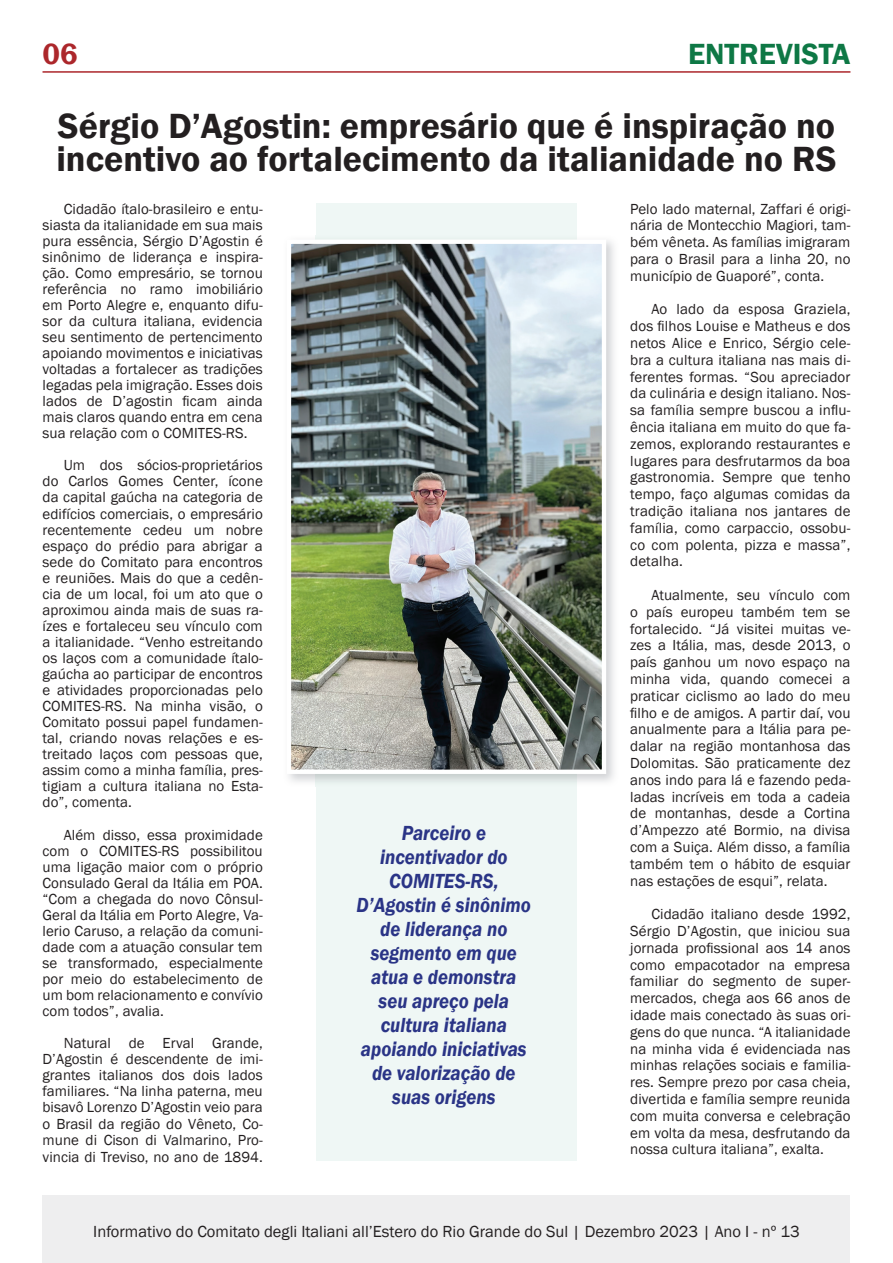
<style>
.page{position:relative;width:893px;height:1263px;background:#fff}
.page>*{position:absolute;margin:0;border:0;box-sizing:border-box;transform-origin:0 0}
.t1{font:600 36px/33px "Franklin Gothic";color:#231f20}
.t2{font:600 30px "Franklin Gothic";color:#0e7845}
.t3{font:600 30px "Franklin Gothic";color:#ac272b}
.t4{font:italic 600 21px/24px "Franklin Gothic";color:#2a3486;text-align:center;scale:.9 1}
.t5{font:16.5px "Franklin Gothic";color:#231f20}
.t6{font:15px/16.8px "Franklin Gothic";letter-spacing:.005em;color:#231f20;text-align:justify}
</style>
<div class="page">
<div style="left:316px;top:203px;width:260px;height:957px;background:#eff7f5"></div>
<div style="left:43px;top:1196px;width:807px;height:67px;background:#eeeeef"></div>
<hr style="left:43px;top:71px;width:807px;height:2px;background:#ac272b">
<img style="left:288px;top:236px;width:326px;height:551px">
<img style="left:292px;top:245px;width:309px;height:524px">
<div style="left:287px;top:240px;width:319px;height:534px;border:4px solid #fff"></div>
<h2 class="t3" style="left:43px;top:35px;width:37px">06</h2>
<h2 class="t2" style="left:688px;top:35px;width:164px">ENTREVISTA</h2>
<h1 class="t1" style="left:56px;top:110px;width:782px">Sérgio D’Agostin: empresário que é inspiração no incentivo ao fortalecimento da italianidade no RS</h1>
<p class="t6" style="left:43px;top:201px;width:222px;line-height:16px;text-indent:21px">Cidadão ítalo-brasileiro e entu&shy;siasta da italianidade em sua mais pura essência, Sérgio D’Agostin é sinônimo de liderança e inspira&shy;ção. Como empresário, se tornou referência no ramo imobiliário em Porto Alegre e, enquanto difu&shy;sor da cultura italiana, evidencia seu sentimento de pertencimento apoiando movimentos e iniciativas voltadas a fortalecer as tradições legadas pela imigração. Esses dois lados de D’agostin ficam ainda mais claros quando entra em cena sua relação com o COMITES-RS.</p>
<p class="t6" style="left:43px;top:458px;width:222px;line-height:16px;text-indent:21px">Um dos sócios-proprietários do Carlos Gomes Center, ícone da capital gaúcha na categoria de edifícios comerciais, o empresário recentemente cedeu um nobre espaço do prédio para abrigar a sede do Comitato para encontros e reuniões. Mais do que a cedên&shy;cia de um local, foi um ato que o aproximou ainda mais de suas ra&shy;ízes e fortaleceu seu vínculo com a italianidade. “Venho estreitando os laços com a comunidade ítalo&shy;gaúcha ao participar de encontros e atividades proporcionadas pelo COMITES-RS. Na minha visão, o Comitato possui papel fundamen&shy;tal, criando novas relações e es&shy;treitado laços com pessoas que, assim como a minha família, pres&shy;tigiam a cultura italiana no Esta&shy;do”, comenta.</p>
<p class="t6" style="left:43px;top:827px;width:222px;line-height:16px;text-indent:21px">Além disso, essa proximidade com o COMITES-RS possibilitou uma ligação maior com o próprio Consulado Geral da Itália em POA. “Com a chegada do novo Cônsul-Geral da Itália em Porto Alegre, Va&shy;lerio Caruso, a relação da comuni&shy;dade com a atuação consular tem se transformado, especialmente por meio do estabelecimento de um bom relacionamento e convívio com todos”, avalia.</p>
<p class="t6" style="left:43px;top:1035px;width:222px;line-height:16.2px;text-indent:21px">Natural de Erval Grande, D’Agostin é descendente de imi&shy;grantes italianos dos dois lados familiares. “Na linha paterna, meu bisavô Lorenzo D’Agostin veio para o Brasil da região do Vêneto, Co&shy;mune di Cison di Valmarino, Pro&shy;vincia di Treviso, no ano de 1894.</p>
<p class="t6" style="left:630px;top:200px;width:222px">Pelo lado maternal, Zaffari é origi&shy;nária de Montecchio Magiori, tam&shy;bém vêneta. As famílias imigraram para o Brasil para a linha 20, no município de Guaporé”, conta.</p>
<p class="t6" style="left:630px;top:301px;width:222px;text-indent:21px">Ao lado da esposa Graziela, dos filhos Louise e Matheus e dos netos Alice e Enrico, Sérgio cele&shy;bra a cultura italiana nas mais di&shy;ferentes formas. “Sou apreciador da culinária e design italiano. Nos&shy;sa família sempre buscou a influ&shy;ência italiana em muito do que fa&shy;zemos, explorando restaurantes e lugares para desfrutarmos da boa gastronomia. Sempre que tenho tempo, faço algumas comidas da tradição italiana nos jantares de família, como carpaccio, ossobu&shy;co com polenta, pizza e massa”, detalha.</p>
<p class="t6" style="left:630px;top:587px;width:222px;text-indent:21px">Atualmente, seu vínculo com o país europeu também tem se fortalecido. “Já visitei muitas ve&shy;zes a Itália, mas, desde 2013, o país ganhou um novo espaço na minha vida, quando comecei a praticar ciclismo ao lado do meu filho e de amigos. A partir daí, vou anualmente para a Itália para pe&shy;dalar na região montanhosa das Dolomitas. São praticamente dez anos indo para lá e fazendo peda&shy;ladas incríveis em toda a cadeia de montanhas, desde a Cortina d’Ampezzo até Bormio, na divisa com a Suiça. Além disso, a família também tem o hábito de esquiar nas estações de esqui”, relata.</p>
<p class="t6" style="left:630px;top:906px;width:222px;text-indent:21px">Cidadão italiano desde 1992, Sérgio D’Agostin, que iniciou sua jornada profissional aos 14 anos como empacotador na empresa familiar do segmento de super&shy;mercados, chega aos 66 anos de idade mais conectado às suas ori&shy;gens do que nunca. “A italianidade na minha vida é evidenciada nas minhas relações sociais e familia&shy;res. Sempre prezo por casa cheia, divertida e família sempre reunida com muita conversa e celebração em volta da mesa, desfrutando da nossa cultura italiana”, exalta.</p>
<h3 class="t4" style="left:357px;top:821px;width:195px">Parceiro e incentivador do<br>COMITES-RS,<br>D’Agostin é sinônimo de liderança no segmento em que atua e demonstra seu apreço pela cultura italiana apoiando iniciativas de valorização de suas origens</h3>
<p class="t5" style="left:93px;top:1222px;width:708px">Informativo do Comitato degli Italiani all’Estero do Rio Grande do Sul | Dezembro 2023 | Ano I - nº 13</p>
</div>
